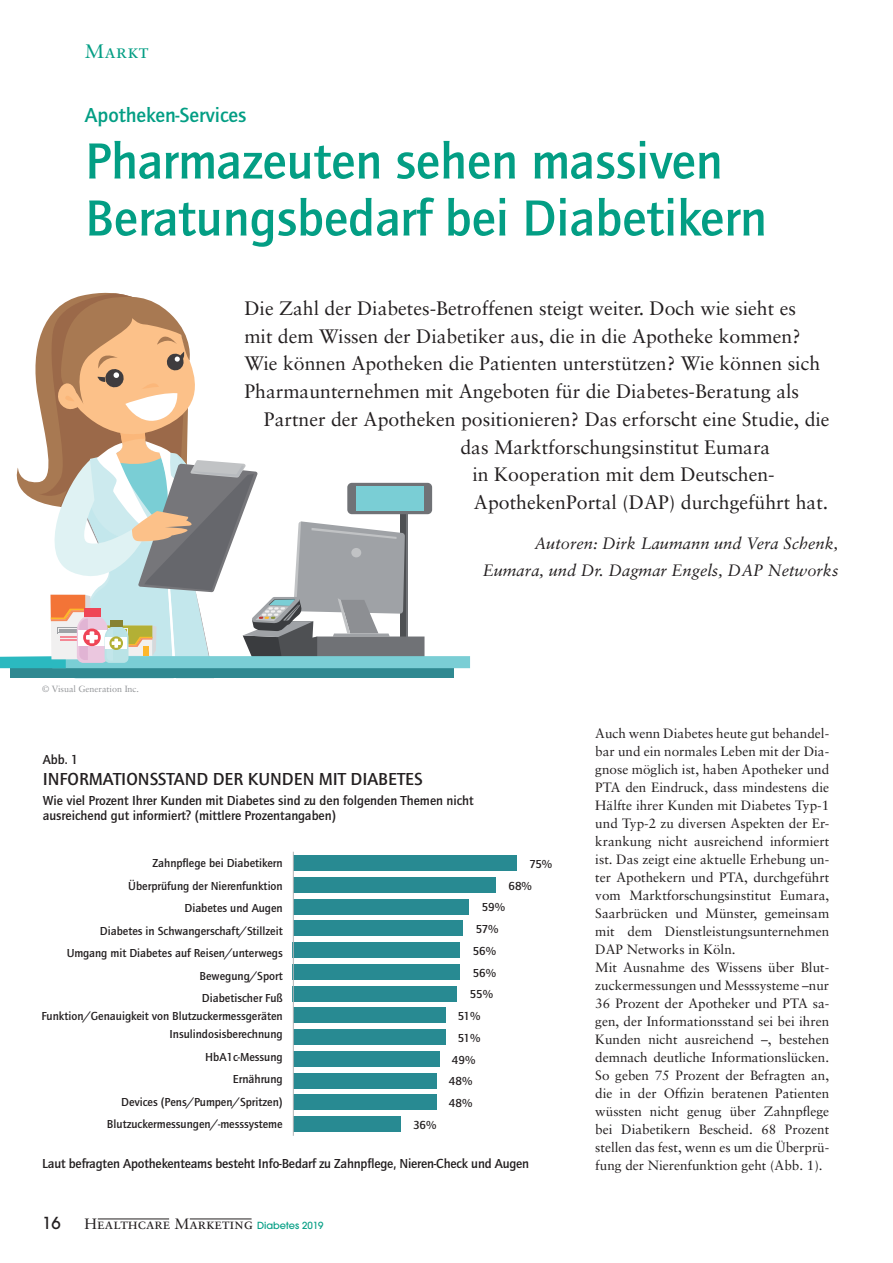
<style>
.page{position:relative;width:893px;height:1263px;background:#fff}
.page>*{position:absolute;margin:0;border:0;box-sizing:border-box;transform-origin:0 0}
.t1{font:500 52.5px/57px "Quay Sans ITC Std";color:#039e84}
.t2{font:500 21px "Quay Sans ITC Std";color:#039e84}
.t3{font:19.5px/27.8px "Sabon";color:#231f20}
.t4{font:19.5px "Sabon Roman SC";letter-spacing:.025em;color:#039e84}
.t5{font:500 18px "Quay Sans ITC Std";color:#231f20}
.t6{font:italic 16.5px/27px "Sabon";color:#231f20;text-align:right}
.t7{font:500 16.5px "Avant Garde";color:#231f20}
.t8{font:15px "Sabon Roman SC";color:#231f20}
.t9{font:13.5px/18px "Sabon";color:#231f20}
.t10{font:500 13.5px/15px "Quay Sans ITC Std";color:#231f20}
.t11{font:500 12px/22.5px "Quay Sans ITC Std";color:#231f20;text-align:right}
.t12{font:9px "Sabon";color:#939598}
.s1{font-family:"Avant Garde";font-weight:500;font-size:9.75px;color:#039e84}
</style>
<div class="page">
<hr style="left:98px;top:1219px;width:71px;height:1px;background:#231f20">
<hr style="left:190px;top:1219px;width:62px;height:1px;background:#231f20">
<svg style="left:0;top:292px;width:470px;height:387px"></svg>
<div style="left:110px;top:621px;width:13px;height:6px;background:#878233"></div>
<div style="left:293px;top:855px;width:224px;height:16px;background:#288a92"></div>
<div style="left:293px;top:877px;width:203px;height:16px;background:#288a92"></div>
<div style="left:293px;top:899px;width:176px;height:16px;background:#288a92"></div>
<div style="left:293px;top:921px;width:170px;height:15px;background:#288a92"></div>
<div style="left:293px;top:942px;width:167px;height:16px;background:#288a92"></div>
<div style="left:293px;top:964px;width:167px;height:16px;background:#288a92"></div>
<div style="left:293px;top:986px;width:164px;height:15px;background:#288a92"></div>
<div style="left:293px;top:1008px;width:152px;height:15px;background:#288a92"></div>
<div style="left:293px;top:1029px;width:152px;height:16px;background:#288a92"></div>
<div style="left:293px;top:1051px;width:146px;height:16px;background:#288a92"></div>
<div style="left:293px;top:1073px;width:143px;height:15px;background:#288a92"></div>
<div style="left:293px;top:1094px;width:143px;height:16px;background:#288a92"></div>
<div style="left:293px;top:1116px;width:107px;height:16px;background:#288a92"></div>
<hr style="left:293px;top:852px;width:1px;height:284px;background:#b2b4b6">
<h3 class="t4" style="left:85px;top:43px;width:65px">Markt</h3>
<h2 class="t2" style="left:85px;top:106px;width:163px">Apotheken-Services</h2>
<h1 class="t1" style="left:85px;top:136px;width:683px">Pharmazeuten sehen massiven<br>Beratungsbedarf bei Diabetikern</h1>
<p class="t12" style="left:42px;top:685px;width:98px">© Visual Generation Inc.</p>
<p class="t3" style="left:244px;top:296px;width:577px">Die Zahl der Diabetes-Betroffenen steigt weiter. Doch wie sieht es mit dem Wissen der Diabetiker aus, die in die Apotheke kommen?<br>Wie können Apotheken die Patienten unterstützen? Wie können sich Pharmaunternehmen mit Angeboten für die Diabetes-Beratung als</p>
<h3 class="t3" style="left:264px;top:407px;width:567px">Partner der Apotheken positionieren? Das erforscht eine Studie, die</h3>
<h3 class="t3" style="left:460px;top:435px;width:311px">das Marktforschungsinstitut Eumara</h3>
<h3 class="t3" style="left:472px;top:462px;width:304px">in Kooperation mit dem Deutschen-</h3>
<h3 class="t3" style="left:474px;top:490px;width:356px">ApothekenPortal (DAP) durchgeführt hat.</h3>
<p class="t6" style="left:483px;top:531px;width:357px">Autoren: Dirk Laumann und Vera Schenk,<br>Eumara, und Dr. Dagmar Engels, DAP Networks</p>
<p class="t10" style="left:43px;top:753px;width:37px">Abb. 1</p>
<h3 class="t5" style="left:43px;top:772px;width:382px">INFORMATIONSSTAND DER KUNDEN MIT DIABETES</h3>
<p class="t10" style="left:43px;top:793px;width:432px">Wie viel Prozent Ihrer Kunden mit Diabetes sind zu den folgenden Themen nicht ausreichend gut informiert? (mittlere Prozentangaben)</p>
<p class="t11" style="left:67px;top:853px;width:218px">Zahnpflege bei Diabetikern<br>Überprüfung der Nierenfunktion<br>Diabetes und Augen<br>Diabetes in Schwangerschaft/Stillzeit<br>Umgang mit Diabetes auf Reisen/unterwegs<br>Bewegung/Sport<br>Diabetischer Fuß</p>
<p class="t11" style="left:41px;top:1008px;width:243px;line-height:18.1px">Funktion/Genauigkeit von Blutzuckermessgeräten<br>Insulindosisberechnung</p>
<p class="t11" style="left:107px;top:1046px;width:177px">HbA1c-Messung<br>Ernährung<br>Devices (Pens/Pumpen/Spritzen)<br>Blutzuckermessungen/-messsysteme</p>
<p class="t11" style="left:508px;top:854px;width:45px;line-height:21.8px;text-align:left;text-indent:21px">75%<br>68%</p>
<p class="t11" style="left:482px;top:897px;width:25px">59%</p>
<p class="t11" style="left:476px;top:919px;width:24px">57%</p>
<p class="t11" style="left:473px;top:940px;width:25px">56%</p>
<p class="t11" style="left:473px;top:962px;width:25px">56%</p>
<p class="t11" style="left:470px;top:984px;width:25px">55%</p>
<p class="t11" style="left:458px;top:1005px;width:24px">51%</p>
<p class="t11" style="left:458px;top:1027px;width:24px">51%</p>
<p class="t11" style="left:452px;top:1049px;width:25px">49%</p>
<p class="t11" style="left:449px;top:1071px;width:25px">48%</p>
<p class="t11" style="left:449px;top:1092px;width:25px">48%</p>
<p class="t11" style="left:413px;top:1114px;width:25px">36%</p>
<p class="t10" style="left:42px;top:1157px;width:488px">Laut befragten Apothekenteams besteht Info-Bedarf zu Zahnpflege, Nieren-Check und Augen</p>
<p class="t7" style="left:42px;top:1217px;width:20px">16</p>
<p class="t8" style="left:85px;top:1218px;width:241px">Healthcare Marketing <span class="s1">Diabetes 2019</span></p>
<p class="t9" style="left:595px;top:726px;width:235px">Auch wenn Diabetes heute gut behandel&shy;bar und ein normales Leben mit der Dia&shy;gnose möglich ist, haben Apotheker und PTA den Eindruck, dass mindestens die Hälfte ihrer Kunden mit Diabetes Typ-1 und Typ-2 zu diversen Aspekten der Er&shy;krankung nicht ausreichend informiert ist. Das zeigt eine aktuelle Erhebung un&shy;ter Apothekern und PTA, durchgeführt vom Marktforschungsinstitut Eumara, Saarbrücken und Münster, gemeinsam mit dem Dienstleistungsunternehmen DAP Networks in Köln.<br>Mit Ausnahme des Wissens über Blut&shy;zuckermessungen und Messsysteme –nur 36 Prozent der Apotheker und PTA sa&shy;gen, der Informationsstand sei bei ihren Kunden nicht ausreichend –, bestehen demnach deutliche Informationslücken.<br>So geben 75 Prozent der Befragten an, die in der Offizin beratenen Patien ten wüssten nicht genug über Zahnpflege bei Diabetikern Bescheid. 68 Prozent stellen das fest, wenn es um die Überprü&shy;fung der Nierenfunktion geht (Abb. 1).</p>
</div>
